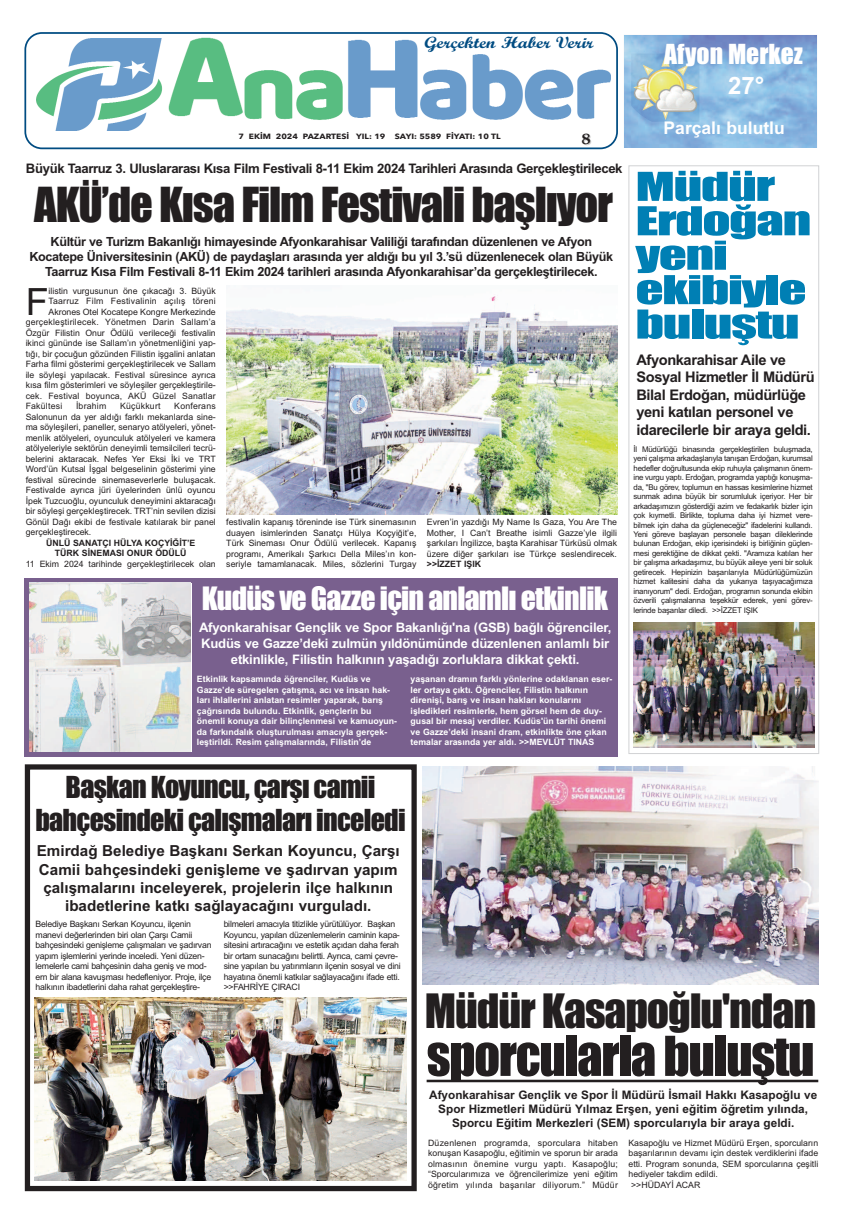
<style>
.page{position:relative;width:844px;height:1216px;background:#fff}
.page>*{position:absolute;margin:0;border:0;box-sizing:border-box;transform-origin:0 0}
.t1{font:50.75px "Impact";letter-spacing:-.025em;color:#231f20}
.t2{font:44.62px "Impact";letter-spacing:-.025em;color:#231f20}
.t3{font:43.75px "Impact";letter-spacing:-.025em;color:#231f20}
.t4{font:37.54px "Arial";color:#231f20}
.t5{font:36.75px/34.4px "Impact";letter-spacing:-.025em;color:#007fb4;scale:1.5 1}
.t6{font:29.75px "Impact";letter-spacing:-.025em;color:#fff}
.t7{font:28px/33.6px "Impact";letter-spacing:-.025em;color:#231f20;text-align:center}
.t8{font:25.55px "Impact";color:#fff}
.t9{font:700 23.97px "Arial";color:#fff}
.t10{font:700 17.5px "Arial";color:#fff}
.t11{font:16.36px "Script MT Bold";color:#004c82;scale:1.17 1}
.t12{font:700 15.75px "Palatino";color:#231f20;scale:1.19 1}
.t13{font:700 15.22px/18.2px "Arial";color:#231f20;text-align:center}
.t14{font:700 14.61px/17.6px "Arial";letter-spacing:-.03em;color:#231f20}
.t15{font:700 13.12px/15.8px "Arial";letter-spacing:-.015em;color:#fff;text-align:center}
.t16{font:700 13.12px "Arial";letter-spacing:-.03em;color:#231f20}
.t17{font:700 12.6px/15.1px "Arial";letter-spacing:-.03em;color:#231f20;text-align:center}
.t18{font:700 11.72px/14.1px "Arial";color:#231f20;text-align:center}
.t19{font:8.75px/10.5px "Arial";color:#231f20;text-align:justify}
.t20{font:8.75px/10.5px "Arial";letter-spacing:-.03em;color:#231f20}
.t21{font:700 8.75px/10.5px "Arial";color:#fff}
.t22{font:8.75px "Arial";letter-spacing:.02em;color:#231f20}
.t23{font:700 8.75px/10.5px "Arial";color:#231f20;text-align:center}
.t24{font:7.88px/9.5px "Arial";letter-spacing:-.03em;color:#231f20;text-align:justify}
.t25{font:700 7.52px "Avenir Next LT Pro";color:#231f20;scale:1.13 1}
</style>
<div class="page">
<svg style="left:24px;top:32px;width:593px;height:117px"></svg>
<img style="left:36px;top:39px;width:127px;height:92px">
<img style="left:164px;top:35px;width:80px;height:95px">
<img style="left:345px;top:37px;width:76px;height:93px">
<img style="left:244px;top:63px;width:102px;height:66px">
<img style="left:420px;top:54px;width:190px;height:76px">
<svg style="left:624px;top:35px;width:193px;height:113px"></svg>
<img style="left:624px;top:36px;width:192px;height:111px">
<img style="left:631px;top:54px;width:68px;height:68px">
<div style="left:25px;top:764px;width:391px;height:427px;border:5px solid #231f20"></div>
<img style="left:35px;top:997px;width:371px;height:183px">
<img style="left:227px;top:295px;width:390px;height:219px">
<div style="left:25px;top:578px;width:592px;height:178px;background:#79608e"></div>
<img style="left:29px;top:583px;width:162px;height:168px">
<div style="left:628px;top:165px;width:191px;height:589px;border:1px solid #d1d2d4"></div>
<img style="left:422px;top:766px;width:396px;height:218px">
<hr style="left:426px;top:1079px;width:392px;height:3px;background:#231f20">
<img style="left:633px;top:623px;width:181px;height:124px">
<h3 class="t11" style="left:424px;top:33px;width:146px">Gerçekten Haber Verir</h3>
<p class="t25" style="left:238px;top:133px;width:233px">7 EKİM 2024 PAZARTESİ YIL: 19 SAYI: 5589 FİYATI: 10 TL</p>
<h3 class="t12" style="left:581px;top:129px;width:9px">8</h3>
<h3 class="t16" style="left:26px;top:160px;width:598px">Büyük Taarruz 3. Uluslararası Kısa Film Festivali 8-11 Ekim 2024 Tarihleri Arasında Gerçekleştirilecek</h3>
<h2 class="t2" style="left:34px;top:181px;width:580px">AKÜ’de Kısa Film Festivali başlıyor</h2>
<p class="t17" style="left:29px;top:234px;width:585px">Kültür ve Turizm Bakanlığı himayesinde Afyonkarahisar Valiliği tarafından düzenlenen ve Afyon<br>Kocatepe Üniversitesinin (AKÜ) de paydaşları arasında yer aldığı bu yıl 3.’sü düzenlenecek olan Büyük<br>Taarruz Kısa Film Festivali 8-11 Ekim 2024 tarihleri arasında Afyonkarahisar’da gerçekleştirilecek.</p>
<h3 class="t4" style="left:26px;top:280px;width:24px">F</h3>
<p class="t19" style="left:49px;top:285px;width:169px">ilistin vurgusunun öne çıkacağı 3. Büyük</p>
<p class="t22" style="left:49px;top:296px;width:169px">Taarruz Film Festivalinin açılış töreni</p>
<p class="t19" style="left:49px;top:306px;width:169px">Akrones Otel Kocatepe Kongre Merkezinde</p>
<p class="t22" style="left:26px;top:317px;width:191px">gerçekleştirilecek. Yönetmen Darin Sallam’a</p>
<p class="t19" style="left:26px;top:327px;width:191px">Özgür Filistin Onur Ödülü verileceği festivalin</p>
<p class="t19" style="left:26px;top:338px;width:191px">ikinci gününde ise Sallam’ın yönetmenliğini yap-</p>
<p class="t19" style="left:26px;top:348px;width:191px">tığı, bir çocuğun gözünden Filistin işgalini anlatan</p>
<p class="t19" style="left:26px;top:359px;width:191px">Farha filmi gösterimi gerçekleştirilecek ve Sallam</p>
<p class="t19" style="left:26px;top:369px;width:191px">ile söyleşi yapılacak. Festival süresince ayrıca</p>
<p class="t19" style="left:26px;top:380px;width:191px">kısa film gösterimleri ve söyleşiler gerçekleştirile-</p>
<p class="t19" style="left:26px;top:390px;width:191px">cek. Festival boyunca, AKÜ Güzel Sanatlar</p>
<p class="t22" style="left:26px;top:401px;width:38px">Fakültesi</p>
<p class="t22" style="left:76px;top:401px;width:32px">İbrahim</p>
<p class="t22" style="left:120px;top:401px;width:42px">Küçükkurt</p>
<p class="t19" style="left:26px;top:401px;width:191px;text-indent:149px">Konferans Salonunun da yer aldığı farklı mekanlarda sine&shy;ma söyleşileri, paneller, senaryo atölyeleri, yönet&shy;menlik atölyeleri, oyunculuk atölyeleri ve kamera atölyeleriyle sektörün deneyimli temsilcileri tecrü&shy;belerini aktaracak. Nefes Yer Eksi İki ve TRT Word’ün Kutsal İşgal belgeselinin gösterimi yine festival sürecinde sinemaseverlerle buluşacak.<br>Festivalde ayrıca jüri üyelerinden ünlü oyuncu İpek Tuzcuoğlu, oyunculuk deneyimini aktaracağı bir söyleşi gerçekleştirecek. TRT’nin sevilen dizisi Gönül Dağı ekibi de festivale katılarak bir panel gerçekleştirecek.</p>
<p class="t23" style="left:46px;top:537px;width:151px">ÜNLÜ SANATÇI HÜLYA KOÇYİĞİT’E<br>TÜRK SİNEMASI ONUR ÖDÜLÜ</p>
<p class="t19" style="left:26px;top:558px;width:191px">11 Ekim 2024 tarihinde gerçekleştirilecek olan</p>
<p class="t19" style="left:226px;top:517px;width:191px">festivalin kapanış töreninde ise Türk sinemasının duayen isimlerinden Sanatçı Hülya Koçyiğit’e, Türk Sineması Onur Ödülü verilecek. Kapanış programı, Amerikalı Şarkıcı Della Miles’ın kon&shy;seriyle tamamlanacak. Miles, sözlerini Turgay</p>
<p class="t19" style="left:427px;top:517px;width:191px">Evren’in yazdığı My Name Is Gaza, You Are The Mother, I Can’t Breathe isimli Gazze’yle ilgili şarkıları İngilizce, başta Karahisar Türküsü olmak üzere diğer şarkıları ise Türkçe seslendirecek.</p>
<p class="t23" style="left:427px;top:559px;width:56px">&gt;&gt;İZZET IŞIK</p>
<h3 class="t6" style="left:202px;top:582px;width:407px">Kudüs ve Gazze için anlamlı etkinlik</h3>
<h3 class="t15" style="left:199px;top:619px;width:414px">Afyonkarahisar Gençlik ve Spor Bakanlığı'na (GSB) bağlı öğrenciler,<br>Kudüs ve Gazze’deki zulmün yıldönümünde düzenlenen anlamlı bir etkinlikle, Filistin halkının yaşadığı zorluklara dikkat çekti.</h3>
<p class="t21" style="left:197px;top:674px;width:202px">Etkinlik kapsamında öğrenciler, Kudüs ve Gazze’de süregelen çatışma, acı ve insan hak&shy;ları ihlallerini anlatan resimler yaparak, barış çağrısında bulundu. Etkinlik, gençlerin bu önemli konuya dair bilinçlenmesi ve kamuoyun&shy;da farkındalık oluşturulması amacıyla gerçek&shy;leştirildi. Resim çalışmalarında, Filistin’de</p>
<p class="t21" style="left:410px;top:674px;width:203px">yaşanan dramın farklı yönlerine odaklanan eser&shy;ler ortaya çıktı. Öğrenciler, Filistin halkının direnişi, barış ve insan hakları konularını işledikleri resimlerle, hem görsel hem de duy&shy;gusal bir mesaj verdiler. Kudüs'ün tarihi önemi ve Gazze’deki insani dram, etkinlikte öne çıkan temalar arasında yer aldı. &gt;&gt;MEVLÜT TINAS</p>
<h3 class="t8" style="left:664px;top:40px;width:140px">Afyon Merkez</h3>
<h3 class="t9" style="left:727px;top:72px;width:38px">27°</h3>
<h3 class="t10" style="left:663px;top:118px;width:123px">Parçalı bulutlu</h3>
<h3 class="t5" style="left:635px;top:171px;width:119px">Müdür<br>Erdoğan yeni ekibiyle buluştu</h3>
<h3 class="t14" style="left:636px;top:351px;width:180px">Afyonkarahisar Aile ve<br>Sosyal Hizmetler İl Müdürü<br>Bilal Erdoğan, müdürlüğe yeni katılan personel ve idarecilerle bir araya geldi.</h3>
<p class="t24" style="left:633px;top:444px;width:181px">İl Müdürlüğü binasında gerçekleştirilen buluşmada, yeni çalışma arkadaşlarıyla tanışan Erdoğan, kurumsal hedefler doğrultusunda ekip ruhuyla çalışmanın önem&shy;ine vurgu yaptı. Erdoğan, programda yaptığı konuşma&shy;da, "Bu görev, toplumun en hassas kesimlerine hizmet sunmak adına büyük bir sorumluluk içeriyor. Her bir arkadaşımızın gösterdiği azim ve fedakarlık bizler için çok kıymetli. Birlikte, topluma daha iyi hizmet vere&shy;bilmek için daha da güçleneceğiz" ifadelerini kullandı.<br>Yeni göreve başlayan personele başarı dileklerinde bulunan Erdoğan, ekip içerisindeki iş birliğinin güçlen&shy;mesi gerektiğine de dikkat çekti. "Aramıza katılan her bir çalışma arkadaşımız, bu büyük aileye yeni bir soluk getirecek. Hepinizin başarılarıyla Müdürlüğümüzün hizmet kalitesini daha da yukarıya taşıyacağımıza inanıyorum" dedi. Erdoğan, programın sonunda ekibin özverili çalışmalarına teşekkür ederek, yeni görev&shy;lerinde başarılar diledi. &gt;&gt;İZZET IŞIK</p>
<h3 class="t7" style="left:35px;top:771px;width:371px">Başkan Koyuncu, çarşı camii bahçesindeki çalışmaları inceledi</h3>
<h3 class="t13" style="left:37px;top:842px;width:364px">Emirdağ Belediye Başkanı Serkan Koyuncu, Çarşı Camii bahçesindeki genişleme ve şadırvan yapım çalışmalarını inceleyerek, projelerin ilçe halkının ibadetlerine katkı sağlayacağını vurguladı.</h3>
<p class="t20" style="left:36px;top:919px;width:177px">Belediye Başkanı Serkan Koyuncu, ilçenin manevi değerlerinden biri olan Çarşı Camii bahçesindeki genişleme çalışmaları ve şadırvan yapım işlemlerini yerinde inceledi. Yeni düzen&shy;lemelerle cami bahçesinin daha geniş ve mod&shy;ern bir alana kavuşması hedefleniyor. Proje, ilçe halkının ibadetlerini daha rahat gerçekleştire-</p>
<p class="t20" style="left:224px;top:919px;width:178px">bilmeleri amacıyla titizlikle yürütülüyor. Başkan Koyuncu, yapılan düzenlemelerin caminin kapa&shy;sitesini artıracağını ve estetik açıdan daha ferah bir ortam sunacağını belirtti. Ayrıca, cami çevre&shy;sine yapılan bu yatırımların ilçenin sosyal ve dini hayatına önemli katkılar sağlayacağını ifade etti. &gt;&gt;FAHRİYE ÇIRACI</p>
<h3 class="t3" style="left:425px;top:987px;width:393px">Müdür Kasapoğlu'ndan</h3>
<h1 class="t1" style="left:426px;top:1028px;width:389px">sporcularla buluştu</h1>
<h3 class="t18" style="left:429px;top:1088px;width:389px">Afyonkarahisar Gençlik ve Spor İl Müdürü İsmail Hakkı Kasapoğlu ve<br>Spor Hizmetleri Müdürü Yılmaz Erşen, yeni eğitim öğretim yılında,<br>Sporcu Eğitim Merkezleri (SEM) sporcularıyla bir araya geldi.</h3>
<p class="t19" style="left:428px;top:1137px;width:191px">Düzenlenen programda, sporculara hitaben konuşan Kasapoğlu, eğitimin ve sporun bir arada olmasının önemine vurgu yaptı. Kasapoğlu; “Sporcularımıza ve öğrencilerimize yeni eğitim öğretim yılında başarılar diliyorum.” Müdür</p>
<p class="t19" style="left:628px;top:1137px;width:191px">Kasapoğlu ve Hizmet Müdürü Erşen, sporcuların</p>
<p class="t19" style="left:628px;top:1147px;width:191px">başarılarının devamı için destek verdiklerini ifade</p>
<p class="t19" style="left:628px;top:1158px;width:191px">etti. Program sonunda, SEM sporcularına çeşitli</p>
<p class="t19" style="left:628px;top:1168px;width:91px">hediyeler takdim edildi.</p>
<p class="t19" style="left:631px;top:1179px;width:71px">&gt;&gt;HÜDAYİ ACAR</p>
</div>
